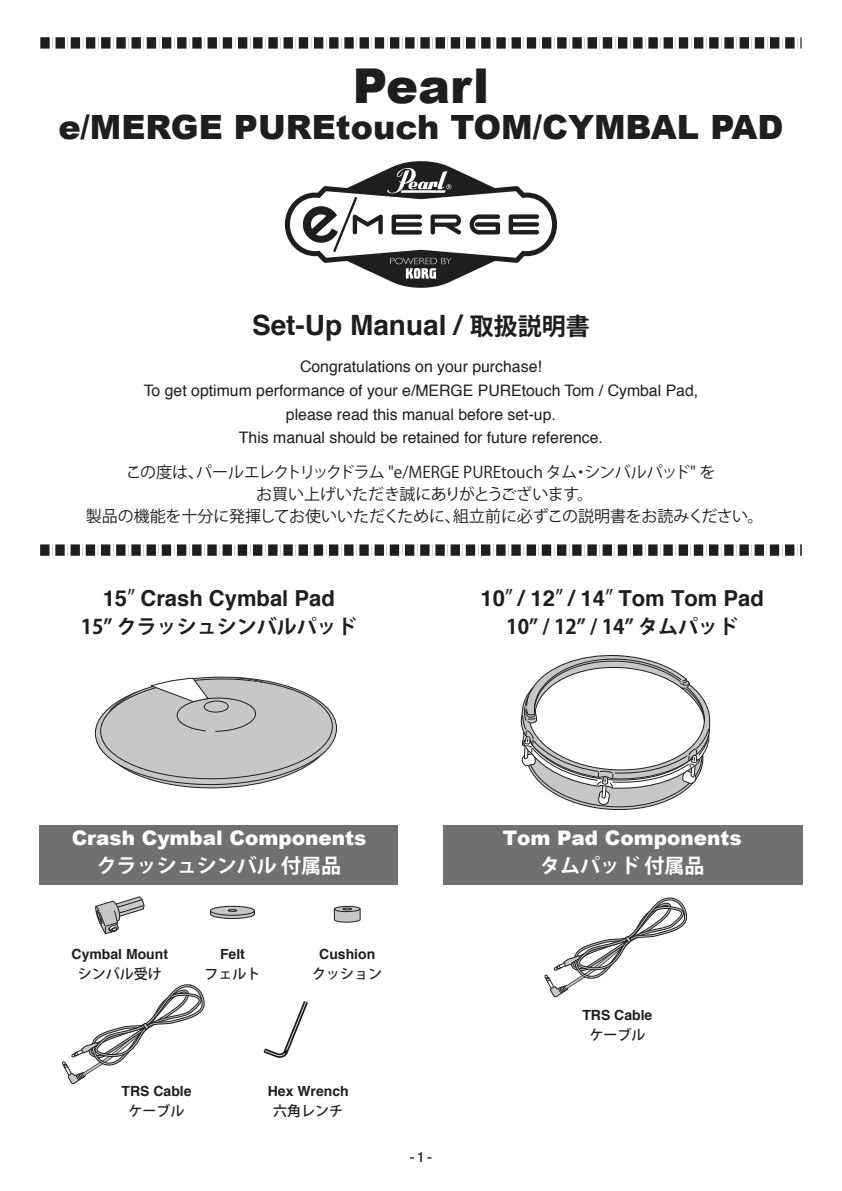
<style>
.page{position:relative;width:842px;height:1191px;background:#fff}
.page>*{position:absolute;margin:0;border:0;box-sizing:border-box;transform-origin:0 0}
.t1{font:900 48px "Arial";color:#1d1e1f}
.t2{font:900 33.4px "Arial";color:#1d1e1f}
.t3{font:700 28px "Helvetica";color:#1d1e1f}
.t4{font:700 22px "Helvetica";color:#1d1e1f}
.t5{font:900 20px "Arial";color:#fff}
.t6{font:700 20px "Koz Go Pr 6 N";color:#1d1e1f}
.t7{font:700 20px "Koz Go Pr 6 N";color:#fff}
.t8{font:16px/22px "Koz Go Pro";letter-spacing:-.005em;color:#1d1e1f;text-align:center}
.t9{font:15.8px/23.8px "Helvetica";color:#1d1e1f;text-align:center}
.t10{font:700 14px "Helvetica";color:#1d1e1f}
.t11{font:500 14px "Koz Go Pro";color:#1d1e1f}
.t12{font:500 condensed 14px "Helvetica Neue";color:#1d1e1f}
.s1{font-family:"Koz Go Pro";font-size:24px}
.s2{font-family:"Koz Go Pr 6 N";font-weight:400}
</style>
<div class="page">
<div style="left:40px;top:825px;width:358px;height:59px;background:#707071"></div>
<div style="left:443px;top:825px;width:360px;height:59px;background:#707071"></div>
<svg style="left:264px;top:1001px;width:44px;height:57px"></svg>
<svg style="left:544px;top:897px;width:143px;height:101px"></svg>
<svg style="left:95px;top:896px;width:50px;height:38px"></svg>
<svg style="left:334px;top:906px;width:27px;height:17px"></svg>
<svg style="left:210px;top:905px;width:45px;height:14px"></svg>
<svg style="left:94px;top:676px;width:243px;height:113px"></svg>
<svg style="left:521px;top:654px;width:189px;height:157px"></svg>
<svg style="left:62px;top:984px;width:142px;height:101px"></svg>
<svg style="left:40px;top:544px;width:762px;height:12px"></svg>
<svg style="left:40px;top:37px;width:762px;height:12px"></svg>
<svg style="left:285px;top:161px;width:272px;height:127px"></svg>
<h1 class="t1" style="left:353px;top:51px;width:138px">Pearl</h1>
<h2 class="t2" style="left:58px;top:103px;width:727px">e/MERGE PUREtouch TOM/CYMBAL PAD</h2>
<h3 class="t3" style="left:252px;top:302px;width:339px">Set-Up Manual / <span class="s1">取扱説明書</span></h3>
<p class="t9" style="left:144px;top:355px;width:556px">Congratulations on your purchase!<br>To get optimum performance of your e/MERGE PUREtouch Tom / Cymbal Pad, please read this manual before set-up.<br>This manual should be retained for future reference.</p>
<p class="t8" style="left:86px;top:461px;width:679px">この度は、パールエレクトリックドラム "e/MERGE PUREtouch タム・シンバルパッド" を<br>お買い上げいただき誠にありがとうございます。<br>製品の機能を十分に発揮してお使いいただくために、組立前に必ずこの説明書をお読みください。</p>
<h3 class="t4" style="left:103px;top:580px;width:234px">15<span class="s2">”</span> Crash Cymbal Pad</h3>
<p class="t6" style="left:81px;top:615px;width:278px">15” クラッシュシンバルパッド</p>
<h3 class="t4" style="left:480px;top:580px;width:285px">10<span class="s2">”</span> / 12<span class="s2">”</span> / 14<span class="s2">”</span> Tom Tom Pad</h3>
<p class="t6" style="left:506px;top:615px;width:233px">10” / 12” / 14” タムパッド</p>
<p class="t5" style="left:72px;top:823px;width:296px">Crash Cymbal Components</p>
<p class="t7" style="left:97px;top:854px;width:246px">クラッシュシンバル 付属品</p>
<p class="t10" style="left:72px;top:942px;width:98px">Cymbal Mount</p>
<p class="t11" style="left:78px;top:965px;width:86px">シンバル受け</p>
<p class="t10" style="left:220px;top:942px;width:26px">Felt</p>
<p class="t11" style="left:204px;top:965px;width:57px">フェルト</p>
<p class="t10" style="left:319px;top:942px;width:57px">Cushion</p>
<p class="t11" style="left:312px;top:965px;width:71px">クッション</p>
<p class="t10" style="left:122px;top:1079px;width:72px">TRS Cable</p>
<p class="t11" style="left:129px;top:1101px;width:57px">ケーブル</p>
<p class="t10" style="left:268px;top:1079px;width:82px">Hex Wrench</p>
<p class="t11" style="left:273px;top:1101px;width:71px">六角レンチ</p>
<p class="t12" style="left:410px;top:1149px;width:24px">-1-</p>
<p class="t5" style="left:503px;top:823px;width:240px">Tom Pad Components</p>
<p class="t7" style="left:540px;top:854px;width:166px">タムパッド 付属品</p>
<p class="t10" style="left:582px;top:1003px;width:72px">TRS Cable</p>
<p class="t11" style="left:589px;top:1026px;width:57px">ケーブル</p>
</div>
